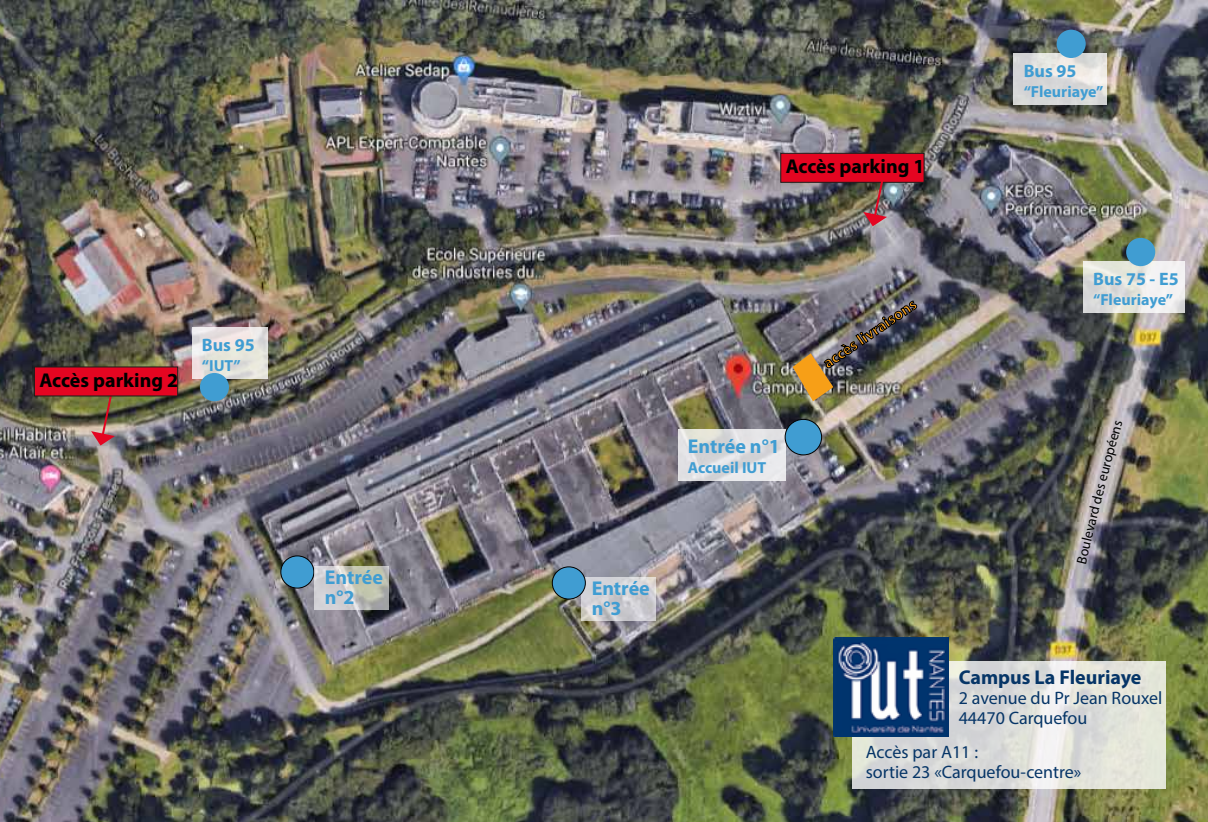
<style>
.page{position:relative;width:1208px;height:822px;background:#fff}
.page>*{position:absolute;margin:0;border:0;box-sizing:border-box;transform-origin:0 0}
.t1{font:700 20px/20px "Myriad Pro";color:#409dd2}
.t2{font:700 20px "Myriad Pro";color:#000}
.t3{font:700 20px "Myriad Pro";color:#063567}
.t4{font:18px/20px "Myriad Pro";color:#063567}
.t5{font:700 18px "Myriad Pro";color:#409dd2}
.t6{font:700 16px "Myriad Pro";color:#409dd2}
.t7{font:700 16px "Myriad Pro";color:#f79f17}
.t8{font:14px "Myriad Pro";color:#000}
</style>
<div class="page">
<img style="left:0;top:0;width:1208px;height:821px">
<div style="left:781px;top:153px;width:143px;height:29px;background:#e40521;border:1px solid #1d1d1b"></div>
<svg style="left:863px;top:180px;width:24px;height:46px"></svg>
<svg style="left:91px;top:396px;width:24px;height:49px"></svg>
<svg style="left:678px;top:429px;width:108px;height:51px;background:#dfdfe0"></svg>
<svg style="left:581px;top:577px;width:75px;height:43px;background:#d0cfd2"></svg>
<div style="left:281px;top:555px;width:33px;height:33px;background:#409dd2;border-radius:50%"></div>
<div style="left:280px;top:555px;width:34px;height:33px;border:1px solid #000;border-radius:50%"></div>
<svg style="left:314px;top:566px;width:75px;height:44px;background:#c7c7c1"></svg>
<svg style="left:852px;top:660px;width:314px;height:128px;background:#dddeda"></svg>
<img style="left:833px;top:637px;width:116px;height:99px">
<svg style="left:1014px;top:53px;width:93px;height:51px;background:#dddddc"></svg>
<div style="left:1057px;top:30px;width:29px;height:28px;background:#409dd2;border-radius:50%"></div>
<svg style="left:192px;top:328px;width:76px;height:51px;background:#e7e2de"></svg>
<div style="left:200px;top:373px;width:29px;height:28px;background:#409dd2;border-radius:50%"></div>
<div style="left:34px;top:366px;width:144px;height:30px;background:#e40521;border:1px solid #1d1d1b"></div>
<div style="left:552px;top:566px;width:33px;height:33px;background:#409dd2;border-radius:50%"></div>
<div style="left:552px;top:566px;width:34px;height:33px;border:1px solid #000;border-radius:50%"></div>
<div style="left:785px;top:419px;width:37px;height:36px;background:#409dd2;border-radius:50%"></div>
<div style="left:785px;top:419px;width:37px;height:36px;border:1px solid #000;border-radius:50%"></div>
<img style="left:793px;top:300px;width:124px;height:101px">
<svg style="left:1083px;top:261px;width:102px;height:51px"></svg>
<div style="left:1126px;top:238px;width:29px;height:28px;background:#409dd2;border-radius:50%"></div>
<svg style="left:1077px;top:548px;width:12px;height:15px"></svg>
<svg style="left:1111px;top:420px;width:12px;height:21px"></svg>
<p class="t2" style="left:39px;top:367px;width:140px">Accès parking 2</p>
<p class="t5" style="left:202px;top:333px;width:54px">Bus 95</p>
<p class="t6" style="left:202px;top:355px;width:41px">“IUT”</p>
<p class="t1" style="left:325px;top:566px;width:60px">Entrée n°2</p>
<p class="t1" style="left:592px;top:577px;width:60px">Entrée n°3</p>
<p class="t2" style="left:786px;top:153px;width:140px">Accès parking 1</p>
<p class="t1" style="left:688px;top:435px;width:94px">Entrée n°1</p>
<p class="t6" style="left:688px;top:456px;width:80px">Accueil IUT</p>
<p class="t7" style="left:819px;top:355px;width:111px;rotate:-34deg">accès livraisons</p>
<p class="t5" style="left:1024px;top:59px;width:54px">Bus 95</p>
<p class="t6" style="left:1024px;top:81px;width:81px">“Fleuriaye”</p>
<p class="t5" style="left:1093px;top:267px;width:87px">Bus 75 - E5</p>
<p class="t6" style="left:1093px;top:289px;width:81px">“Fleuriaye”</p>
<p class="t8" style="left:1093px;top:478px;width:43px;rotate:-75deg">europé</p>
<p class="t8" style="left:1076px;top:546px;width:69px;rotate:-76deg">ulevard des</p>
<p class="t3" style="left:959px;top:664px;width:184px">Campus La Fleuriaye</p>
<p class="t4" style="left:959px;top:687px;width:205px">2 avenue du Pr Jean Rouxel<br>44470 Carquefou</p>
<p class="t4" style="left:866px;top:741px;width:217px">Accès par A11 :<br>sortie 23 «Carquefou-centre»</p>
</div>
